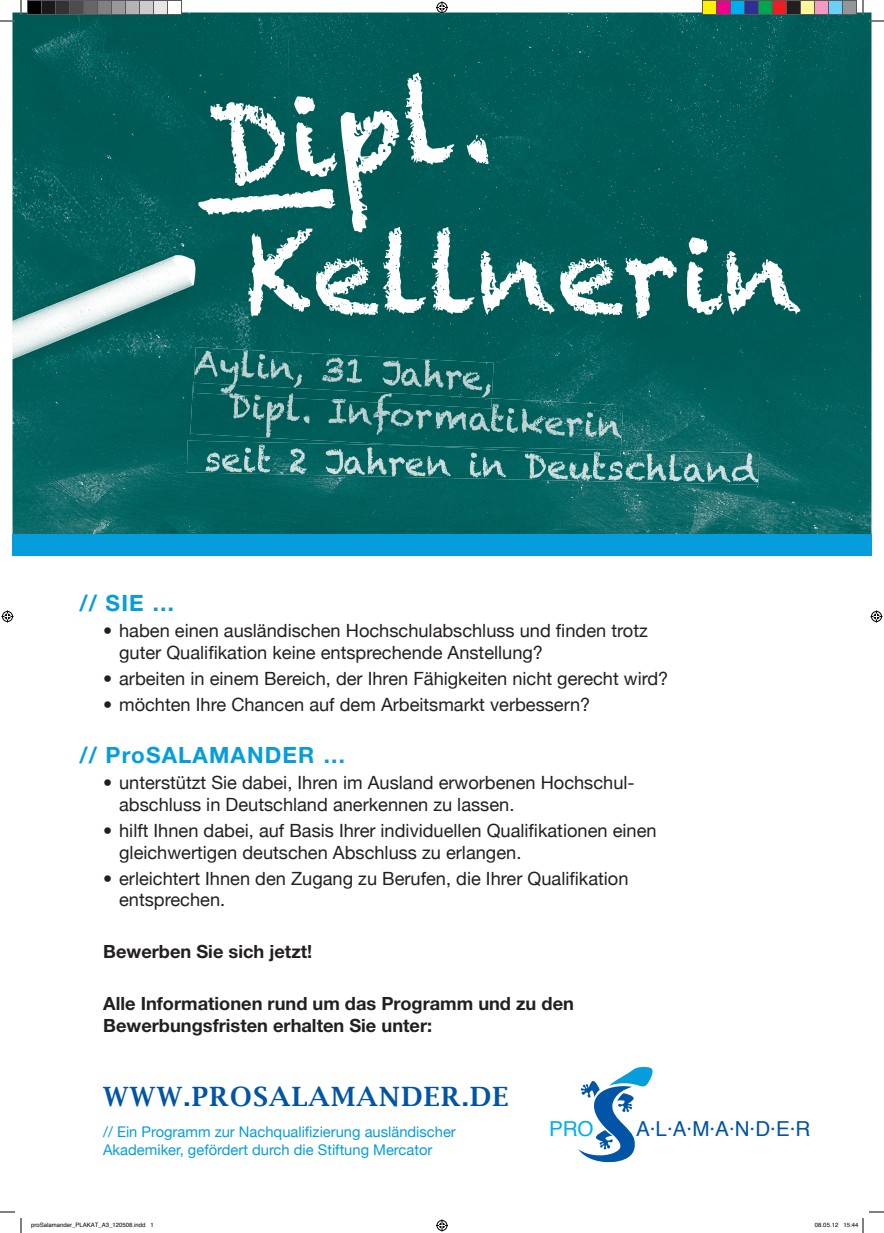
<style>
.page{position:relative;width:884px;height:1233px;background:#fff}
.page>*{position:absolute;margin:0;border:0;box-sizing:border-box;transform-origin:0 0}
.t1{font:113.7px "Chalkduster";color:#fff}
.t2{font:106.6px "Chalkduster";color:#fff}
.t3{font:600 26.7px "Lucida Bright";letter-spacing:.05em;color:#0154a6}
.t4{font:700 22.4px "Helvetica Neue";letter-spacing:.05em;color:#069ddc}
.t5{font:20.6px "Helvetica";color:#0154a6}
.t6{font:20.6px "Helvetica";color:#00aeef}
.t7{font:18.2px/21.9px "Helvetica Neue";color:#231f20}
.t8{font:700 18.2px/21.9px "Helvetica Neue";color:#231f20}
.t9{font:14.7px/17.7px "Helvetica Neue";color:#069ddc}
.t10{font:6px "Helvetica";color:#000}
</style>
<div class="page">
<img style="left:12px;top:12px;width:859px;height:522px">
<img style="left:194px;top:347px;width:300px;height:36px">
<img style="left:190px;top:383px;width:433px;height:57px">
<img style="left:193px;top:383px;width:299px;height:25px">
<img style="left:187px;top:440px;width:572px;height:45px">
<img style="left:417px;top:446px;width:204px;height:10px">
<div style="left:12px;top:534px;width:859px;height:21px;background:#069ddc"></div>
<svg style="left:578px;top:1067px;width:75px;height:95px"></svg>
<svg style="left:0;top:1211px;width:15px;height:1px"></svg>
<svg style="left:869px;top:1211px;width:15px;height:1px"></svg>
<svg style="left:0;top:0;width:22px;height:22px"></svg>
<svg style="left:20px;top:1218px;width:2px;height:15px"></svg>
<svg style="left:862px;top:0;width:22px;height:22px"></svg>
<svg style="left:436px;top:1px;width:12px;height:12px"></svg>
<svg style="left:436px;top:1219px;width:12px;height:12px"></svg>
<svg style="left:2px;top:610px;width:12px;height:12px"></svg>
<svg style="left:870px;top:610px;width:12px;height:12px"></svg>
<div style="left:28px;top:0;width:14px;height:14px;background:#000"></div>
<div style="left:27px;top:0;width:15px;height:15px;border:1px solid #595959"></div>
<div style="left:42px;top:0;width:14px;height:14px;background:#1a1a1a"></div>
<div style="left:41px;top:0;width:15px;height:15px;border:1px solid #595959"></div>
<div style="left:56px;top:0;width:14px;height:14px;background:#333"></div>
<div style="left:55px;top:0;width:15px;height:15px;border:1px solid #595959"></div>
<div style="left:70px;top:0;width:14px;height:14px;background:#4d4d4d"></div>
<div style="left:69px;top:0;width:15px;height:15px;border:1px solid #595959"></div>
<div style="left:84px;top:0;width:14px;height:14px;background:#666"></div>
<div style="left:83px;top:0;width:15px;height:15px;border:1px solid #595959"></div>
<div style="left:98px;top:0;width:14px;height:14px;background:#808080"></div>
<div style="left:97px;top:0;width:15px;height:15px;border:1px solid #595959"></div>
<div style="left:112px;top:0;width:14px;height:14px;background:#999"></div>
<div style="left:111px;top:0;width:15px;height:15px;border:1px solid #595959"></div>
<div style="left:126px;top:0;width:14px;height:14px;background:#b3b3b3"></div>
<div style="left:125px;top:0;width:15px;height:15px;border:1px solid #595959"></div>
<div style="left:140px;top:0;width:14px;height:14px;background:#ccc"></div>
<div style="left:139px;top:0;width:15px;height:15px;border:1px solid #595959"></div>
<div style="left:154px;top:0;width:14px;height:14px;background:#e6e6e6"></div>
<div style="left:153px;top:0;width:15px;height:15px;border:1px solid #595959"></div>
<div style="left:168px;top:0;width:14px;height:14px;background:#fff"></div>
<div style="left:167px;top:0;width:15px;height:15px;border:1px solid #595959"></div>
<div style="left:702px;top:0;width:14px;height:14px;background:#fff101"></div>
<div style="left:702px;top:0;width:15px;height:15px;border:1px solid #595959"></div>
<div style="left:716px;top:0;width:14px;height:14px;background:#ed028c"></div>
<div style="left:716px;top:0;width:15px;height:15px;border:1px solid #595959"></div>
<div style="left:730px;top:0;width:14px;height:14px;background:#00aeef"></div>
<div style="left:730px;top:0;width:15px;height:15px;border:1px solid #595959"></div>
<div style="left:744px;top:0;width:14px;height:14px;background:#2e3092"></div>
<div style="left:744px;top:0;width:15px;height:15px;border:1px solid #595959"></div>
<div style="left:758px;top:0;width:14px;height:14px;background:#00a54f"></div>
<div style="left:758px;top:0;width:15px;height:15px;border:1px solid #595959"></div>
<div style="left:772px;top:0;width:14px;height:14px;background:#ee1d23"></div>
<div style="left:772px;top:0;width:15px;height:15px;border:1px solid #595959"></div>
<div style="left:786px;top:0;width:14px;height:14px;background:#231f20"></div>
<div style="left:786px;top:0;width:15px;height:15px;border:1px solid #595959"></div>
<div style="left:800px;top:0;width:14px;height:14px;background:#fff79a"></div>
<div style="left:800px;top:0;width:15px;height:15px;border:1px solid #595959"></div>
<div style="left:814px;top:0;width:14px;height:14px;background:#f499c2"></div>
<div style="left:814px;top:0;width:15px;height:15px;border:1px solid #595959"></div>
<div style="left:828px;top:0;width:14px;height:14px;background:#6bcff6"></div>
<div style="left:828px;top:0;width:15px;height:15px;border:1px solid #595959"></div>
<div style="left:842px;top:0;width:14px;height:14px;background:#939598"></div>
<div style="left:842px;top:0;width:15px;height:15px;border:1px solid #595959"></div>
<svg style="left:862px;top:1218px;width:2px;height:15px"></svg>
<div style="left:198px;top:188px;width:138px;height:29px;background:#005d59"></div>
<h1 class="t1" style="left:204px;top:79px;width:284px;rotate:-6deg">Dipl.</h1>
<h2 class="t2" style="left:246px;top:212px;width:557px">Kellnerin</h2>
<p class="t4" style="left:79px;top:589px;width:97px">// SIE …</p>
<p class="t7" style="left:119px;top:619px;width:530px;text-indent:-16px">• haben einen ausländischen Hochschulabschluss und finden trotz guter Qualifikation keine entsprechende Anstellung?</p>
<p class="t7" style="left:103px;top:667px;width:567px">• arbeiten in einem Bereich, der Ihren Fähigkeiten nicht gerecht wird?</p>
<p class="t7" style="left:103px;top:693px;width:489px">• möchten Ihre Chancen auf dem Arbeitsmarkt verbessern?</p>
<p class="t4" style="left:79px;top:741px;width:268px">// ProSALAMANDER …</p>
<p class="t7" style="left:119px;top:771px;width:517px;text-indent:-16px">• unterstützt Sie dabei, Ihren im Ausland erworbenen Hochschul&shy;abschluss in Deutschland anerkennen zu lassen.</p>
<p class="t7" style="left:119px;top:819px;width:539px;text-indent:-16px">• hilft Ihnen dabei, auf Basis Ihrer individuellen Qualifikationen einen gleichwertigen deutschen Abschluss zu erlangen.</p>
<p class="t7" style="left:119px;top:867px;width:511px;text-indent:-16px">• erleichtert Ihnen den Zugang zu Berufen, die Ihrer Qualifikation entsprechen.</p>
<p class="t8" style="left:103px;top:940px;width:211px">Bewerben Sie sich jetzt!</p>
<p class="t8" style="left:103px;top:992px;width:472px">Alle Informationen rund um das Programm und zu den<br>Bewerbungsfristen erhalten Sie unter:</p>
<h3 class="t3" style="left:103px;top:1081px;width:407px">WWW.PROSALAMANDER.DE</h3>
<p class="t9" style="left:103px;top:1122px;width:354px">// Ein Programm zur Nachqualifizierung ausländischer<br>Akademiker, gefördert durch die Stiftung Mercator</p>
<p class="t6" style="left:549px;top:1113px;width:46px">PRO</p>
<p class="t5" style="left:636px;top:1113px;width:176px">A·L·A·M·A·N·D·E·R</p>
<p class="t10" style="left:31px;top:1220px;width:124px">proSalamander_PLAKAT_A3_120508.indd 1</p>
<p class="t10" style="left:815px;top:1220px;width:45px">08.05.12 15:44</p>
</div>
